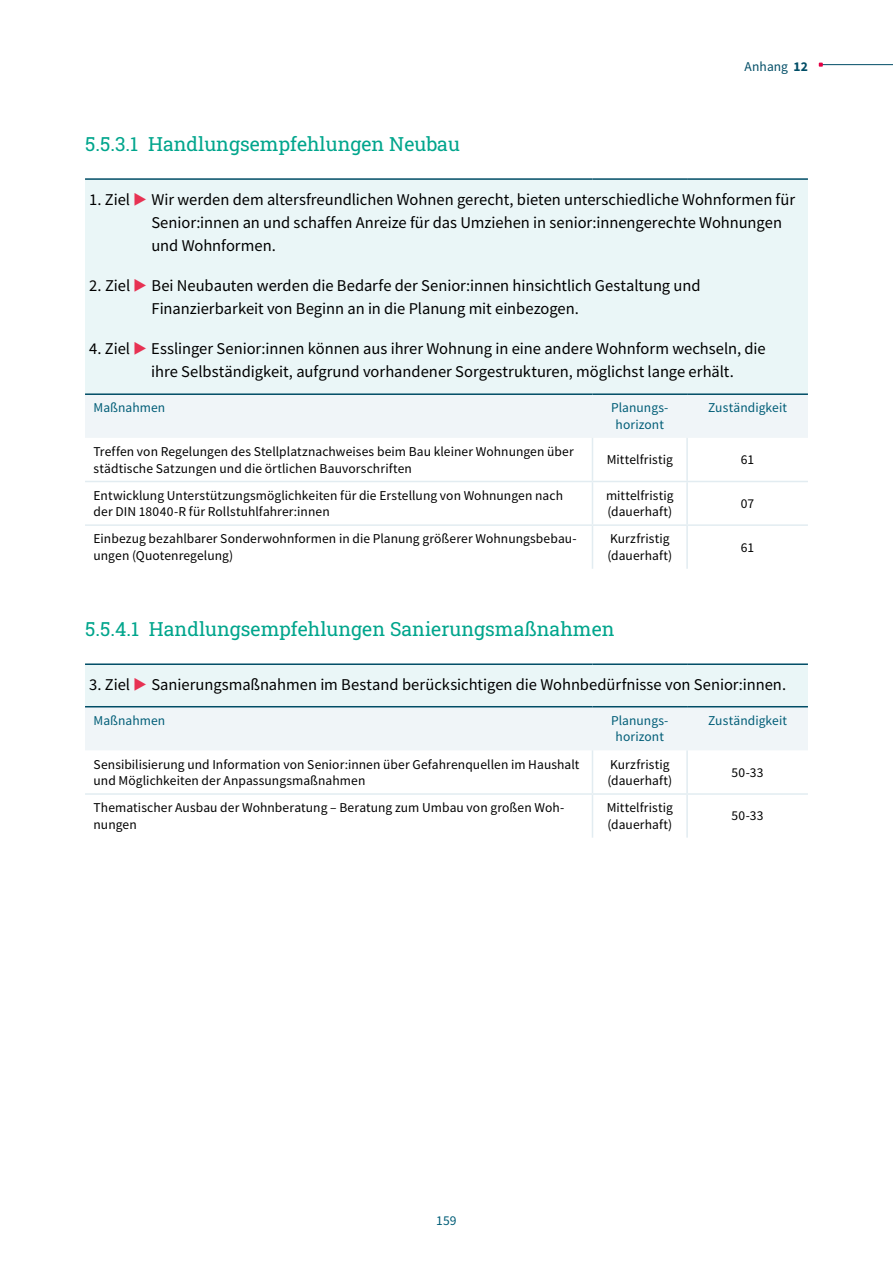
<style>
.page{position:relative;width:893px;height:1263px;background:#fff}
.page>*{position:absolute;margin:0;border:0;box-sizing:border-box;transform-origin:0 0}
.H3_Headline{font:19.5px "Roboto Slab";color:#00a58c}
.Ziele_-_Fließtext{font:16.5px/23.1px "Source Sans Pro";letter-spacing:-.005em;color:#000}
.Tabelle_-_Text{font:13.5px/16.5px "Source Sans Pro";letter-spacing:.005em;color:#000}
.Tabelle_-_Text_zentr{font:13.5px/16.5px "Source Sans Pro";letter-spacing:.01em;color:#000}
.Tabelle_-_Überschrif{font:13.5px/16.5px "Source Sans Pro";letter-spacing:.005em;color:#005d77;text-align:center}
.t1{font:13.5px "Source Sans Pro";letter-spacing:.005em;color:#004d66}
.s1{font-weight:700}
</style>
<div class="page">
<hr style="left:821px;top:64px;width:72px;height:1px;background:#004d66">
<svg style="left:819px;top:63px;width:4px;height:4px"></svg>
<div style="left:85px;top:179px;width:723px;height:215px;background:#eaf6f7"></div>
<div style="left:85px;top:395px;width:723px;height:43px;background:#f0f5f8"></div>
<hr style="left:85px;top:481px;width:507px;height:1px;background:#e2ecf1">
<hr style="left:85px;top:524px;width:507px;height:2px;background:#e2ecf1">
<hr style="left:686px;top:438px;width:2px;height:43px;background:#e2ecf1">
<hr style="left:592px;top:481px;width:95px;height:1px;background:#e2ecf1">
<hr style="left:687px;top:481px;width:121px;height:1px;background:#e2ecf1">
<hr style="left:686px;top:482px;width:2px;height:42px;background:#e2ecf1">
<hr style="left:592px;top:524px;width:95px;height:2px;background:#e2ecf1">
<hr style="left:687px;top:524px;width:121px;height:2px;background:#e2ecf1">
<hr style="left:686px;top:526px;width:2px;height:43px;background:#e2ecf1">
<hr style="left:85px;top:178px;width:507px;height:2px;background:#004d66">
<hr style="left:592px;top:178px;width:95px;height:2px;background:#004d66">
<hr style="left:687px;top:178px;width:121px;height:2px;background:#004d66">
<hr style="left:85px;top:393px;width:507px;height:2px;background:#004d66">
<hr style="left:592px;top:393px;width:95px;height:2px;background:#004d66">
<hr style="left:687px;top:393px;width:121px;height:2px;background:#004d66">
<hr style="left:592px;top:438px;width:1px;height:43px;background:#e2ecf1">
<hr style="left:592px;top:482px;width:1px;height:42px;background:#e2ecf1">
<hr style="left:592px;top:526px;width:1px;height:43px;background:#e2ecf1">
<div style="left:85px;top:664px;width:723px;height:43px;background:#eaf6f7"></div>
<div style="left:85px;top:707px;width:723px;height:43px;background:#f0f5f8"></div>
<hr style="left:85px;top:793px;width:507px;height:2px;background:#e2ecf1">
<hr style="left:592px;top:793px;width:95px;height:2px;background:#e2ecf1">
<hr style="left:687px;top:793px;width:121px;height:2px;background:#e2ecf1">
<hr style="left:686px;top:750px;width:2px;height:43px;background:#e2ecf1">
<hr style="left:686px;top:795px;width:2px;height:43px;background:#e2ecf1">
<hr style="left:85px;top:663px;width:507px;height:2px;background:#004d66">
<hr style="left:592px;top:663px;width:95px;height:2px;background:#004d66">
<hr style="left:687px;top:663px;width:121px;height:2px;background:#004d66">
<hr style="left:85px;top:706px;width:507px;height:1px;background:#004d66">
<hr style="left:592px;top:706px;width:95px;height:1px;background:#004d66">
<hr style="left:687px;top:706px;width:121px;height:1px;background:#004d66">
<hr style="left:592px;top:750px;width:1px;height:43px;background:#e2ecf1">
<hr style="left:592px;top:795px;width:1px;height:43px;background:#e2ecf1">
<p class="t1" style="left:745px;top:57px;width:65px">Anhang <span class="s1">12</span></p>
<p class="H3_Headline" style="left:85px;top:130px;width:376px">5.5.3.1 Handlungsempfehlungen Neubau</p>
<p class="Ziele_-_Fließtext" style="left:89px;top:187px;width:42px">1. Ziel</p>
<p class="Ziele_-_Fließtext" style="left:151px;top:187px;width:645px">Wir werden dem altersfreundlichen Wohnen gerecht, bieten unterschiedliche Wohnformen für<br>Senior:innen an und schaffen Anreize für das Umziehen in senior:innengerechte Wohnungen und Wohnformen.</p>
<p class="Ziele_-_Fließtext" style="left:89px;top:274px;width:42px">2. Ziel</p>
<p class="Ziele_-_Fließtext" style="left:151px;top:274px;width:551px">Bei Neubauten werden die Bedarfe der Senior:innen hinsichtlich Gestaltung und<br>Finanzierbarkeit von Beginn an in die Planung mit einbezogen.</p>
<p class="Ziele_-_Fließtext" style="left:89px;top:337px;width:42px">4. Ziel</p>
<p class="Ziele_-_Fließtext" style="left:151px;top:337px;width:616px">Esslinger Senior:innen können aus ihrer Wohnung in eine andere Wohnform wechseln, die ihre Selbständigkeit, aufgrund vorhandener Sorgestrukturen, möglichst lange erhält.</p>
<p class="Tabelle_-_Überschrif" style="left:94px;top:400px;width:73px">Maßnahmen</p>
<p class="Tabelle_-_Überschrif" style="left:611px;top:400px;width:59px">Planungs&shy;horizont</p>
<p class="Tabelle_-_Überschrif" style="left:708px;top:400px;width:80px">Zuständigkeit</p>
<p class="Tabelle_-_Text" style="left:94px;top:443px;width:482px">Treffen von Regelungen des Stellplatznachweises beim Bau kleiner Wohnungen über städtische Satzungen und die örtlichen Bauvorschriften</p>
<p class="Tabelle_-_Text_zentr" style="left:607px;top:451px;width:68px">Mittelfristig</p>
<p class="Tabelle_-_Text_zentr" style="left:741px;top:451px;width:15px">61</p>
<p class="Tabelle_-_Text" style="left:94px;top:487px;width:471px">Entwicklung Unterstützungsmöglichkeiten für die Erstellung von Wohnungen nach der DIN 18040-R für Rollstuhlfahrer:innen</p>
<p class="Tabelle_-_Text_zentr" style="left:606px;top:487px;width:69px">mittelfristig (dauerhaft)</p>
<p class="Tabelle_-_Text_zentr" style="left:741px;top:495px;width:15px">07</p>
<p class="Tabelle_-_Text" style="left:94px;top:530px;width:485px">Einbezug bezahlbarer Sonderwohnformen in die Planung größerer Wohnungsbebau&shy;ungen (Quotenregelung)</p>
<p class="Tabelle_-_Text_zentr" style="left:607px;top:530px;width:66px">Kurzfristig (dauerhaft)</p>
<p class="Tabelle_-_Text_zentr" style="left:741px;top:539px;width:15px">61</p>
<p class="H3_Headline" style="left:85px;top:615px;width:531px">5.5.4.1 Handlungsempfehlungen Sanierungsmaßnahmen</p>
<p class="Ziele_-_Fließtext" style="left:89px;top:673px;width:42px">3. Ziel</p>
<p class="Ziele_-_Fließtext" style="left:151px;top:673px;width:636px">Sanierungsmaßnahmen im Bestand berücksichtigen die Wohnbedürfnisse von Senior:innen.</p>
<p class="Tabelle_-_Überschrif" style="left:94px;top:712px;width:73px">Maßnahmen</p>
<p class="Tabelle_-_Überschrif" style="left:611px;top:712px;width:59px">Planungs&shy;horizont</p>
<p class="Tabelle_-_Überschrif" style="left:708px;top:712px;width:80px">Zuständigkeit</p>
<p class="Tabelle_-_Text" style="left:94px;top:756px;width:487px">Sensibilisierung und Information von Senior:innen über Gefahrenquellen im Haushalt und Möglichkeiten der Anpassungsmaßnahmen</p>
<p class="Tabelle_-_Text_zentr" style="left:607px;top:756px;width:66px">Kurzfristig (dauerhaft)</p>
<p class="Tabelle_-_Text_zentr" style="left:731px;top:764px;width:34px">50-33</p>
<p class="Tabelle_-_Text" style="left:94px;top:799px;width:472px">Thematischer Ausbau der Wohnberatung – Beratung zum Umbau von großen Woh&shy;nungen</p>
<p class="Tabelle_-_Text_zentr" style="left:607px;top:799px;width:68px">Mittelfristig (dauerhaft)</p>
<p class="Tabelle_-_Text_zentr" style="left:731px;top:808px;width:34px">50-33</p>
<p class="Tabelle_-_Überschrif" style="left:436px;top:1212px;width:22px">159</p>
</div>
